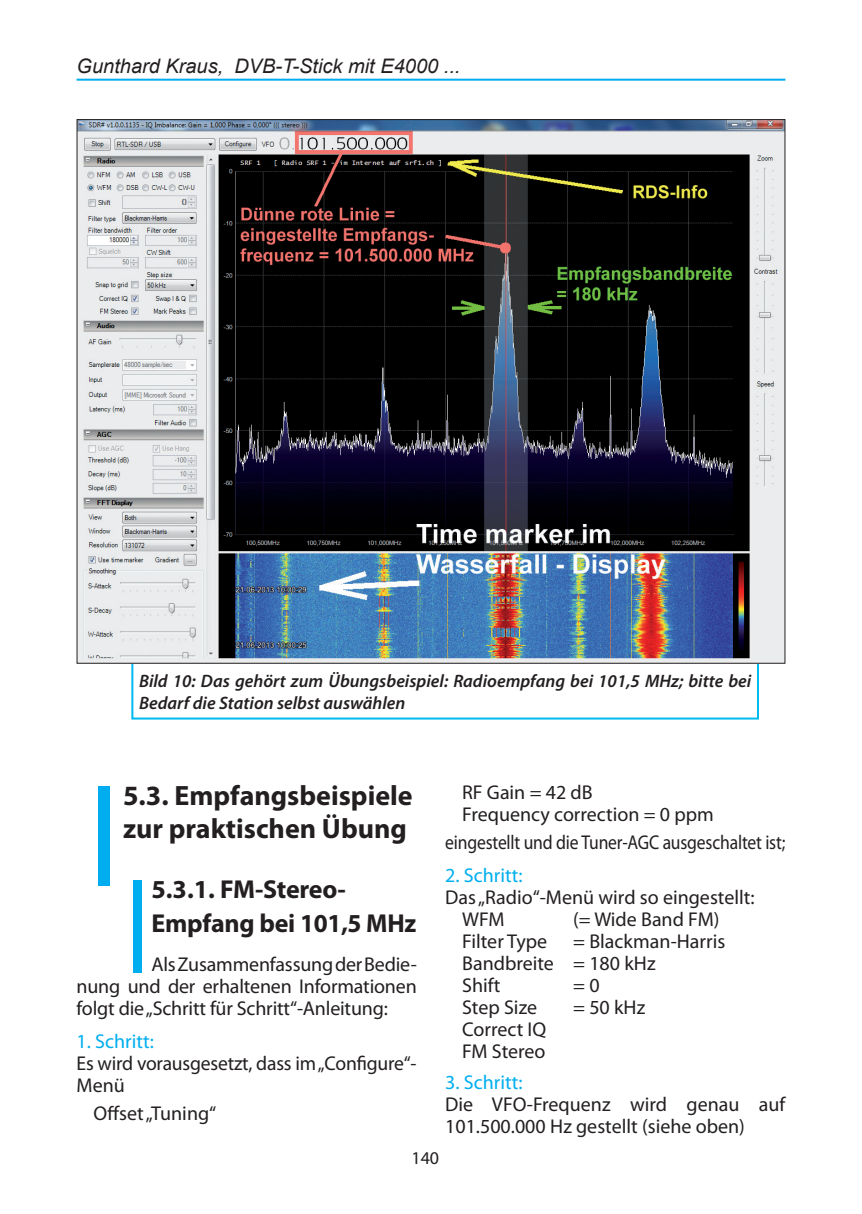
<style>
.page{position:relative;width:862px;height:1214px;background:#fff}
.page>*{position:absolute;margin:0;border:0;box-sizing:border-box;transform-origin:0 0}
.t1{font:700 148.2px "Myriad Pro";color:#00aeef;scale:.52 1}
.t2{font:700 136.6px "Myriad Pro";color:#00aeef;scale:.43 1}
.t3{font:700 28px/33.6px "Myriad Pro";color:#231f20}
.t4{font:700 26px/33.6px "Myriad Pro";letter-spacing:-.01em;color:#231f20}
.t5{font:20px/22px "Myriad Pro";color:#231f20}
.t6{font:20px "Myriad Pro";color:#231f20;scale:.88 1}
.t7{font:italic 20px "Arial";color:#231f20}
.t8{font:20px "Myriad Pro";color:#00aeef}
.t9{font:italic 600 18px/21.6px "Myriad Pro";color:#231f20}
.t10{font:18px "Myriad Pro";color:#231f20}
</style>
<div class="page">
<hr style="left:77px;top:79px;width:708px;height:2px;background:#00aeef">
<div style="left:131px;top:557px;width:628px;height:162px;border:2px solid #00baf1"></div>
<img style="left:79px;top:121px;width:704px;height:540px">
<p class="t7" style="left:77px;top:53px;width:385px">Gunthard Kraus, DVB-T-Stick mit E4000 ...</p>
<p class="t9" style="left:139px;top:670px;width:614px">Bild 10: Das gehört zum Übungsbeispiel: Radioempfang bei 101,5 MHz; bitte bei<br>Bedarf die Station selbst auswählen</p>
<h1 class="t1" style="left:94px;top:739px;width:43px">I</h1>
<h3 class="t3" style="left:123px;top:777px;width:291px">5.3. Empfangsbeispiele zur praktischen Übung</h3>
<h2 class="t2" style="left:129px;top:837px;width:40px">I</h2>
<h3 class="t4" style="left:151px;top:871px;width:266px">5.3.1. FM-Stereo-<br>Empfang bei 101,5 MHz</h3>
<p class="t5" style="left:77px;top:952px;width:342px;text-align:justify;text-indent:75px">Als Zusammenfassung der Bedie&shy;nung und der erhaltenen Informationen folgt die „Schritt für Schritt“-Anleitung:</p>
<p class="t8" style="left:77px;top:1028px;width:79px">1. Schritt:</p>
<p class="t5" style="left:77px;top:1051px;width:341px">Es wird vorausgesetzt, dass im „Configure“-<br>Menü</p>
<p class="t5" style="left:94px;top:1101px;width:124px">Offset „Tuning“</p>
<p class="t5" style="left:462px;top:780px;width:253px">RF Gain = 42 dB<br>Frequency correction = 0 ppm</p>
<p class="t6" style="left:445px;top:829px;width:388px">eingestellt und die Tuner-AGC ausgeschaltet ist;</p>
<p class="t8" style="left:445px;top:862px;width:79px">2. Schritt:</p>
<p class="t5" style="left:462px;top:885px;width:294px;text-indent:-17px">Das „Radio“-Menü wird so eingestellt:<br>WFM</p>
<p class="t5" style="left:573px;top:907px;width:148px">(= Wide Band FM)</p>
<p class="t5" style="left:462px;top:929px;width:265px;text-indent:111px">= Blackman-Harris<br>Bandbreite = 180 kHz<br>Shift</p>
<p class="t5" style="left:462px;top:929px;width:87px">Filter Type</p>
<p class="t5" style="left:573px;top:973px;width:28px">= 0</p>
<p class="t5" style="left:462px;top:995px;width:76px">Step Size</p>
<p class="t5" style="left:573px;top:995px;width:74px">= 50 kHz</p>
<p class="t5" style="left:462px;top:1017px;width:85px">Correct IQ<br>FM Stereo</p>
<p class="t8" style="left:445px;top:1069px;width:79px">3. Schritt:</p>
<p class="t5" style="left:445px;top:1092px;width:342px">Die VFO-Frequenz wird genau auf<br>101.500.000 Hz gestellt (siehe oben)</p>
<p class="t10" style="left:411px;top:1147px;width:29px">140</p>
</div>
